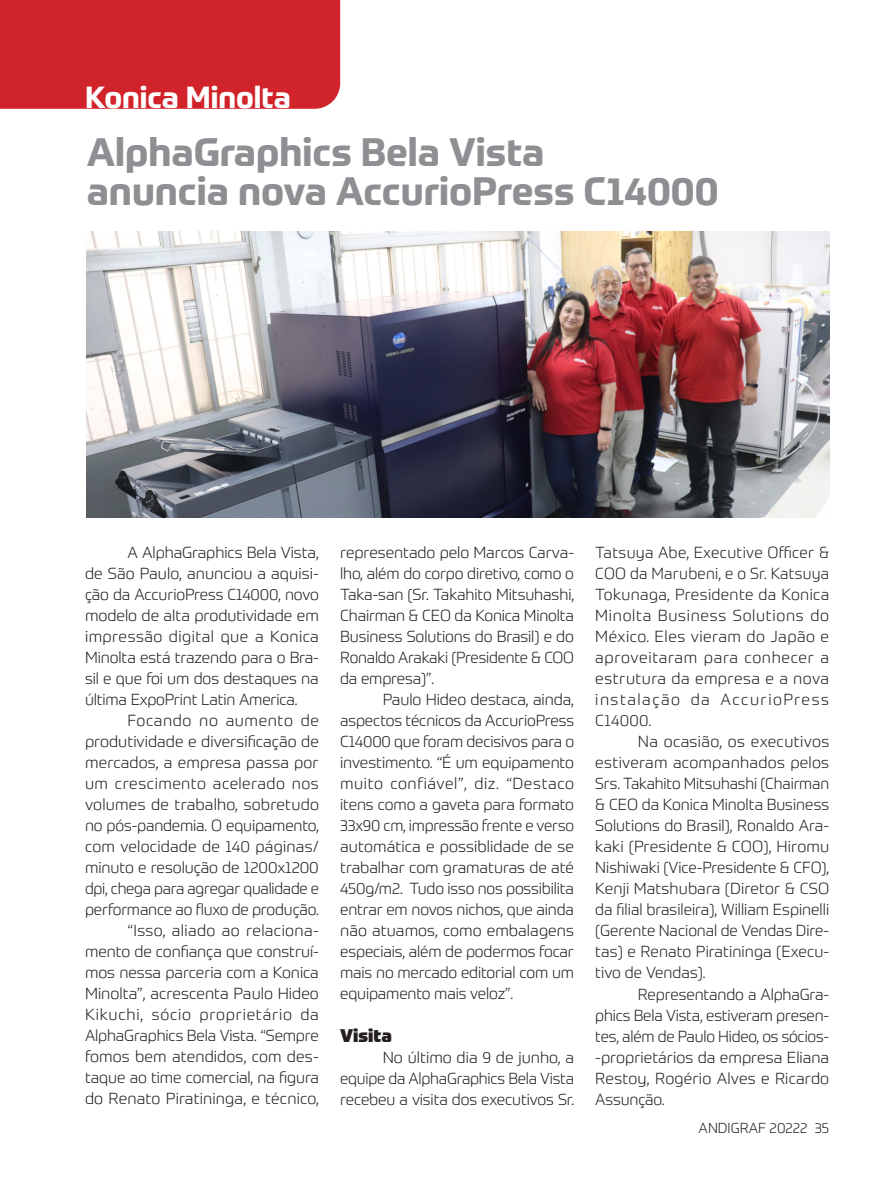
<style>
.page{position:relative;width:893px;height:1191px;background:#fff}
.page>*{position:absolute;margin:0;border:0;box-sizing:border-box;transform-origin:0 0}
.t1{font:700 39px/39px "Prometo";color:#8d8f92}
.t2{font:700 30px "Prometo";color:#fff}
.t3{font:900 18px "Prometo";color:#231f20}
.t4{font:300 15.75px/21px "Prometo";letter-spacing:-.005em;color:#231f20;text-align:justify}
.t5{font:300 14.25px "Prometo";color:#231f20}
</style>
<div class="page">
<div style="left:0;top:0;width:340px;height:109px;background:#d1232a"></div>
<img style="left:87px;top:232px;width:742px;height:285px">
<h2 class="t2" style="left:85px;top:79px;width:207px">Konica Minolta</h2>
<h1 class="t1" style="left:87px;top:132px;width:633px">AlphaGraphics Bela Vista<br>anuncia nova AccurioPress C14000</h1>
<p class="t4" style="left:85px;top:541px;width:235px;text-indent:43px">A AlphaGraphics Bela Vista, de São Paulo, anunciou a aquisi&shy;ção da AccurioPress C14000, novo modelo de alta produtividade em impressão digital que a Konica Minolta está trazendo para o Bra&shy;sil e que foi um dos destaques na última ExpoPrint Latin America.</p>
<p class="t4" style="left:85px;top:709px;width:235px;text-align:right">Focando no aumento de produtividade e diversificação de mercados, a empresa passa por um crescimento acelerado nos volumes de trabalho, sobretudo no pós-pandemia. O equipamento, com velocidade de 140 páginas/ minuto e resolução de 1200x1200 dpi, chega para agregar qualidade e performance ao fluxo de produção. “Isso, aliado ao relaciona&shy;mento de confiança que construí&shy;mos nessa parceria com a Konica<br>Minolta”, acrescenta Paulo Hideo<br>Kikuchi, sócio proprietário da<br>AlphaGraphics Bela Vista. “Sempre fomos bem atendidos, com des&shy;taque ao time comercial, na figura do Renato Piratininga, e técnico,</p>
<p class="t4" style="left:340px;top:542px;width:235px">representado pelo Marcos Carva&shy;lho, além do corpo diretivo, como o Taka-san (Sr. Takahito Mitsuhashi, Chairman &amp; CEO da Konica Minolta Business Solutions do Brasil) e do Ronaldo Arakaki (Presidente &amp; COO da empresa)”.</p>
<p class="t4" style="left:340px;top:689px;width:235px;text-indent:43px">Paulo Hideo destaca, ainda, aspectos técnicos da AccurioPress C14000 que foram decisivos para o investimento. “É um equipamento muito confiável”, diz. “Destaco itens como a gaveta para formato 33x90 cm, impressão frente e verso automática e possiblidade de se trabalhar com gramaturas de até 450g/m2. Tudo isso nos possibilita entrar em novos nichos, que ainda não atuamos, como embalagens especiais, além de podermos focar mais no mercado editorial com um equipamento mais veloz”.</p>
<p class="t3" style="left:340px;top:1023px;width:53px">Visita</p>
<p class="t4" style="left:340px;top:1046px;width:235px;text-indent:43px">No último dia 9 de junho, a equipe da AlphaGraphics Bela Vista recebeu a visita dos executivos Sr.</p>
<p class="t4" style="left:595px;top:542px;width:235px">Tatsuya Abe, Executive Officer &amp; COO da Marubeni, e o Sr. Katsuya Tokunaga, Presidente da Konica Minolta Business Solutions do México. Eles vieram do Japão e aproveitaram para conhecer a estrutura da empresa e a nova instalação da AccurioPress C14000.</p>
<p class="t4" style="left:595px;top:731px;width:235px;text-indent:43px">Na ocasião, os executivos estiveram acompanhados pelos Srs. Takahito Mitsuhashi (Chairman &amp; CEO da Konica Minolta Business Solutions do Brasil), Ronaldo Ara&shy;kaki (Presidente &amp; COO), Hiromu Nishiwaki (Vice-Presidente &amp; CFO), Kenji Matshubara (Diretor &amp; CSO da filial brasileira), William Espinelli (Gerente Nacional de Vendas Dire&shy;tas) e Renato Piratininga (Execu&shy;tivo de Vendas).</p>
<p class="t4" style="left:595px;top:983px;width:235px;text-indent:43px">Representando a AlphaGra&shy;phics Bela Vista, estiveram presen&shy;tes, além de Paulo Hideo, os sócios--proprietários da empresa Eliana Restoy, Rogério Alves e Ricardo Assunção.</p>
<p class="t5" style="left:699px;top:1119px;width:132px">ANDIGRAF 20222 35</p>
</div>
